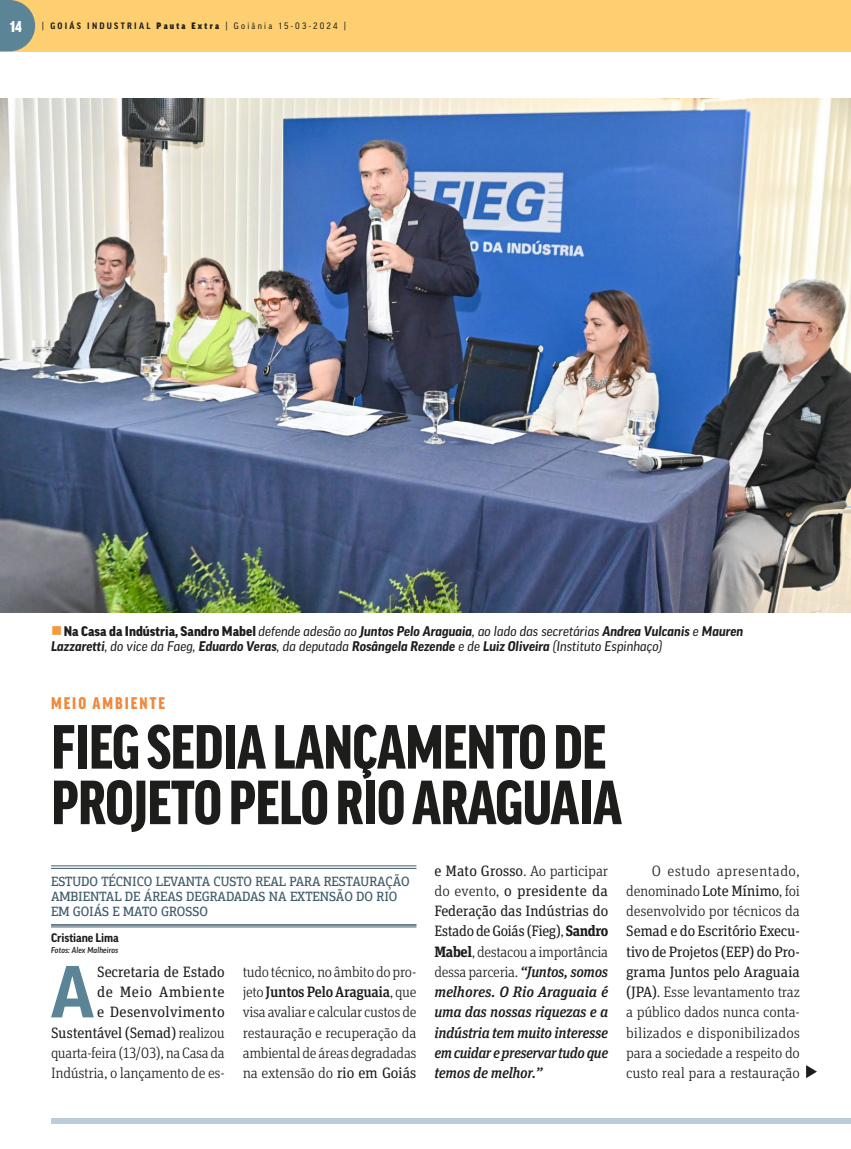
<style>
.page{position:relative;width:851px;height:1149px;background:#fff}
.page>*{position:absolute;margin:0;border:0;box-sizing:border-box;transform-origin:0 0}
.t1{font:700 70.8px "Good Pro";color:#5b8497}
.t2{font:900 condensed 60px/55.5px "Good Pro";letter-spacing:-.01em;color:#1d1d1b}
.t3{font:900 condensed 18px "Good Headline Pro";letter-spacing:.11em;color:#f1883d}
.t4{font:300 15px/20.2px "Unit Slab Pro";letter-spacing:-.015em;color:#1d1d1b;text-align:justify}
.t5{font:italic 500 15px/20.2px "Unit Slab Pro";letter-spacing:-.025em;color:#1d1d1b;text-align:justify}
.t6{font:15px/20.2px "Unit Slab Pro";letter-spacing:-.01em;color:#1d1d1b;text-align:right}
.t7{font:900 condensed 15px "Good Pro";color:#fff}
.t8{font:italic 700 13.5px/15px "Good Pro";color:#1d1d1b}
.t9{font:500 13.5px/15px "PF Agora Slab Pro";letter-spacing:-.005em;color:#405e6c;scale:.9 1}
.t10{font:700 12px "Good Pro";letter-spacing:-.01em;color:#1d1d1b}
.t11{font:9px "Good Pro Narr News";letter-spacing:.25em;color:#1d1d1b}
.t12{font:italic 500 8.25px "Good Pro";letter-spacing:.015em;color:#1d1d1b;scale:.93 1}
.s1{font-family:"Good Pro Narr";font-weight:700}
.s2{font-family:"Good Pro Narr Ultra"}
.s3{font-weight:900;font-style:normal}
.s4{font-family:"Good Pro News";font-weight:400}
.s5{font-weight:300}
.s6{font-weight:500}
.s7{font-weight:400}
.s8{font-weight:400;font-style:normal}
.s9{font-weight:300;font-style:normal}
.s10{font-weight:700;font-style:normal}
</style>
<div class="page">
<div style="left:0;top:0;width:850px;height:51px;background:#fecf71"></div>
<div style="left:51px;top:1117px;width:799px;height:6px;background:#bacdd8"></div>
<svg style="left:0;top:0;width:35px;height:51px"></svg>
<hr style="left:51px;top:865px;width:365px;height:1px;background:#405e6c">
<hr style="left:51px;top:867px;width:365px;height:1px;background:#405e6c">
<hr style="left:51px;top:923px;width:365px;height:2px;background:#405e6c">
<hr style="left:51px;top:926px;width:365px;height:1px;background:#405e6c">
<img style="left:0;top:99px;width:850px;height:513px">
<svg style="left:806px;top:1065px;width:10px;height:12px"></svg>
<p class="t7" style="left:10px;top:18px;width:13px">14</p>
<p class="t11" style="left:42px;top:21px;width:305px">| <span class="s1">GOIÁS INDUSTRIAL</span> <span class="s2">Pauta Extra</span> | Goiânia 15-03-2024 |</p>
<p class="t8" style="left:51px;top:623px;width:693px;text-indent:13px"><span class="s3">Na Casa da Indústria, Sandro Mabel</span> <span class="s4">defende adesão ao</span> Juntos Pelo Araguaia<span class="s4">, ao lado das secretárias</span> Andrea Vulcanis <span class="s4">e</span> Mauren<br>Lazzaretti<span class="s4">, do vice da Faeg,</span> Eduardo Veras<span class="s4">, da deputada</span> Rosângela Rezende <span class="s4">e de</span> Luiz Oliveira <span class="s4">(Instituto Espinhaço)</span></p>
<p class="t3" style="left:51px;top:694px;width:115px">MEIO AMBIENTE</p>
<h2 class="t2" style="left:51px;top:719px;width:572px">FIEG SEDIA LANÇAMENTO DE<br>PROJETO PELO RIO ARAGUAIA</h2>
<p class="t9" style="left:51px;top:873px;width:400px">ESTUDO TÉCNICO LEVANTA CUSTO REAL PARA RESTAURAÇÃO<br>AMBIENTAL DE ÁREAS DEGRADADAS NA EXTENSÃO DO RIO<br>EM GOIÁS E MATO GROSSO</p>
<p class="t10" style="left:51px;top:930px;width:69px">Cristiane Lima</p>
<p class="t12" style="left:51px;top:945px;width:74px">Fotos: Alex Malheiros</p>
<h1 class="t1" style="left:51px;top:951px;width:45px">A</h1>
<p class="t6" style="left:51px;top:960px;width:175px">Secretaria de Estado<br>de Meio Ambiente<br>e Desenvolvimento<br>Sustentável (Semad) <span class="s5">realizou quarta‑feira (13/03), na Casa da<br>Indústria, o lançamento de es-</span></p>
<p class="t4" style="left:243px;top:960px;width:175px">tudo técnico, no âmbito do pro&shy;jeto <span class="s6">Juntos Pelo Araguaia</span>, que visa avaliar e calcular custos de restauração e recuperação da ambiental de áreas degradadas na extensão do <span class="s7">rio em Goiás</span></p>
<p class="t5" style="left:434px;top:859px;width:175px"><span class="s8">e Mato Grosso</span><span class="s9">. Ao participar do evento,</span> <span class="s8">o presidente da Federação das Indústrias do Estado de Goiás (Fieg)</span><span class="s9">,</span> <span class="s10">Sandro Mabel</span><span class="s9">, destacou a importância dessa parceria.</span> “Juntos, somos melhores. O Rio Araguaia é uma das nossas riquezas e a indústria tem muito interesse em cuidar e preservar tudo que temos de melhor.”</p>
<p class="t4" style="left:626px;top:859px;width:175px;text-indent:26px">O estudo apresentado, denominado <span class="s7">Lote Mínimo</span>, foi desenvolvido por técnicos da</p>
<p class="t4" style="left:626px;top:920px;width:175px"><span class="s7">Semad e do Escritório Execu‑ tivo de Projetos (EEP) do Pro‑ grama Juntos pelo Araguaia (JPA)</span>. Esse levantamento traz a público dados nunca conta&shy;bilizados e disponibilizados para a sociedade a respeito do custo real para a restauração</p>
</div>
